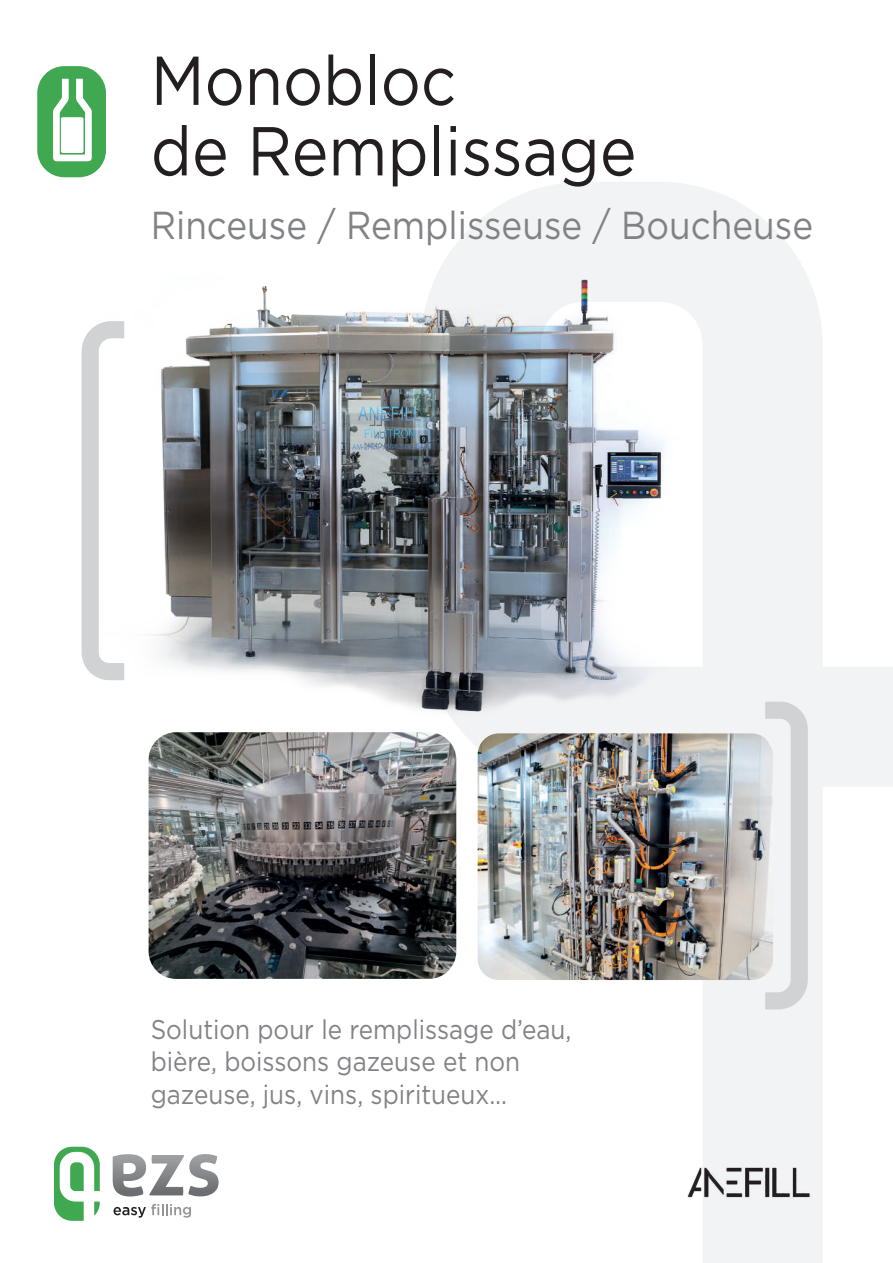
<style>
.page{position:relative;width:893px;height:1263px;background:#fff}
.page>*{position:absolute;margin:0;border:0;box-sizing:border-box;transform-origin:0 0}
.t1{font:69px/70.5px "Gotham";color:#231f20;scale:.9 1}
.t2{font:39px "Gotham";color:#808285;scale:.9 1}
.t3{font:27px/32.4px "Gotham";color:#808285;scale:.9 1}
</style>
<div class="page">
<svg style="left:440px;top:182px;width:453px;height:1081px"></svg>
<div style="left:37px;top:66px;width:69px;height:111px;background:#40a850;border-radius:27px"></div>
<svg style="left:53px;top:78px;width:39px;height:84px"></svg>
<div style="left:61px;top:117px;width:23px;height:36px;background:#fff;border-radius:2px"></div>
<svg style="left:54px;top:1147px;width:46px;height:74px"></svg>
<svg style="left:113px;top:1154px;width:106px;height:42px"></svg>
<svg style="left:114px;top:1204px;width:77px;height:14px"></svg>
<div style="left:94px;top:269px;width:679px;height:457px;background:linear-gradient(to right,#fff,#eff0f2);border-radius:20px"></div>
<img style="left:94px;top:269px;width:623px;height:450px">
<svg style="left:748px;top:693px;width:68px;height:325px"></svg>
<img style="left:478px;top:733px;width:295px;height:247px">
<img style="left:149px;top:732px;width:307px;height:247px">
<svg style="left:81px;top:313px;width:60px;height:376px"></svg>
<img style="left:674px;top:1159px;width:157px;height:50px">
<h1 class="t1" style="left:151px;top:44px;width:541px">Monobloc<br>de Remplissage</h1>
<h2 class="t2" style="left:151px;top:200px;width:737px">Rinceuse / Remplisseuse / Boucheuse</h2>
<p class="t3" style="left:151px;top:1013px;width:469px">Solution pour le remplissage d’eau, bière, boissons gazeuse et non gazeuse, jus, vins, spiritueux…</p>
</div>
